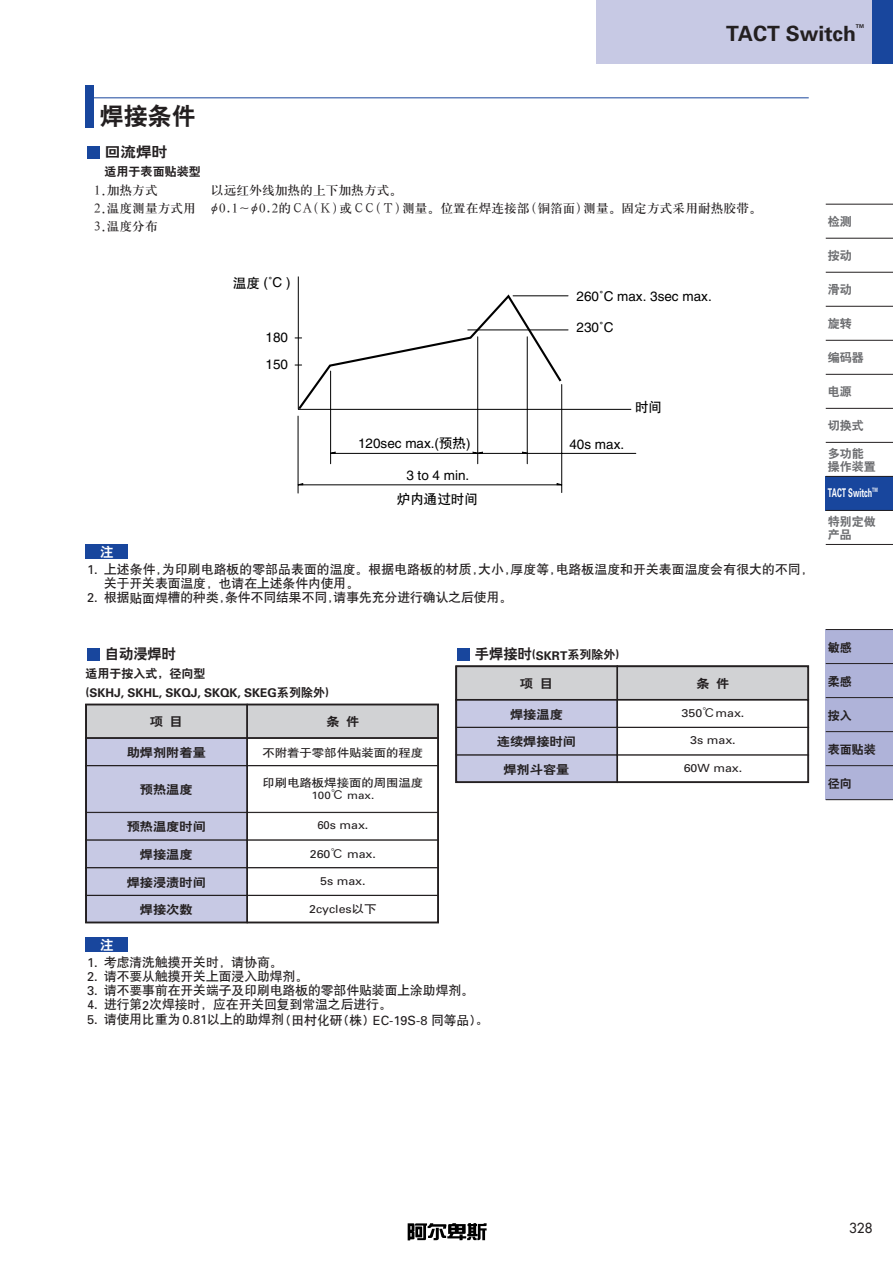
<style>
.page{position:relative;width:893px;height:1262px;background:#fff}
.page>*{position:absolute;margin:0;border:0;box-sizing:border-box;transform-origin:0 0}
.t1{font:24px "H Yb 2 gj";color:#231f20}
.t2{font:700 21px "Univers";color:#231f20}
.t3{font:14.25px "H Yb 2 gj";color:#231f20}
.t4{font:14.25px "H Yb 2 gj";color:#231f20;scale:1.1 1}
.t5{font:13.5px/26.5px "Helvetica";color:#000}
.t6{font:13.5px "H Yb 1 gj";color:#000}
.t7{font:13.5px "Futura";color:#231f20}
.t8{font:13.5px "H Yb 2 gj";color:#fff}
.t9{font:12.75px/14.2px "H Yb 1 gj";color:#231f20}
.t10{font:12.75px/18px "H Ya 3 gj";color:#231f20}
.t11{font:12px "H Yb 2 gj";color:#231f20;scale:1.1 1}
.t12{font:700 12px "Univers";color:#231f20}
.t13{font:12px "H Yb 2 gj";color:#231f20}
.t14{font:12px/13.5px "H Yb 2 gj";color:#6c6d70}
.t15{font:700 12px "Univers";color:#fff;scale:.6 1}
.t16{font:11.25px "Univers";color:#231f20;scale:1.1 1}
.t17{font:11.25px "H Yb 1 gj";color:#231f20;scale:1.1 1}
.t18{font:11.25px "Univers";color:#231f20}
.t19{font:10.5px "Univers";color:#231f20;scale:1.1 1}
.t20{font:700 5.25px "Univers";color:#231f20}
.s1{font-family:"ALP Sfont";font-size:12.6px}
.s2{font-family:"H Yb 1 gj"}
.s3{font-family:"Univers"}
.s4{font-family:"H Yb 2 gj";font-weight:400}
.s5{font-family:"H Yb 2 gj";font-weight:400;font-size:14.25px}
</style>
<div class="page">
<svg style="left:407px;top:1223px;width:79px;height:17px"></svg>
<div style="left:825px;top:629px;width:67px;height:34px;background:#afb3d9"></div>
<div style="left:825px;top:663px;width:67px;height:34px;background:#afb3d9"></div>
<div style="left:825px;top:697px;width:67px;height:34px;background:#afb3d9"></div>
<div style="left:825px;top:731px;width:67px;height:34px;background:#afb3d9"></div>
<div style="left:825px;top:765px;width:67px;height:34px;background:#afb3d9"></div>
<hr style="left:825px;top:629px;width:67px;height:1px;background:#231f20">
<hr style="left:825px;top:663px;width:67px;height:1px;background:#231f20">
<hr style="left:825px;top:697px;width:67px;height:1px;background:#231f20">
<hr style="left:825px;top:731px;width:67px;height:1px;background:#231f20">
<hr style="left:825px;top:765px;width:67px;height:1px;background:#231f20">
<hr style="left:825px;top:799px;width:67px;height:1px;background:#231f20">
<div style="left:825px;top:476px;width:67px;height:34px;background:#18469d"></div>
<hr style="left:825px;top:238px;width:67px;height:1px;background:#231f20">
<hr style="left:825px;top:272px;width:67px;height:1px;background:#231f20">
<hr style="left:825px;top:306px;width:67px;height:1px;background:#231f20">
<hr style="left:825px;top:340px;width:67px;height:1px;background:#231f20">
<hr style="left:825px;top:374px;width:67px;height:1px;background:#231f20">
<hr style="left:825px;top:408px;width:67px;height:1px;background:#231f20">
<hr style="left:825px;top:442px;width:67px;height:1px;background:#231f20">
<hr style="left:825px;top:476px;width:67px;height:1px;background:#231f20">
<hr style="left:825px;top:510px;width:67px;height:1px;background:#231f20">
<hr style="left:825px;top:544px;width:67px;height:1px;background:#231f20">
<hr style="left:825px;top:204px;width:67px;height:1px;background:#231f20">
<hr style="left:85px;top:98px;width:723px;height:1px;background:#18469d">
<div style="left:85px;top:85px;width:9px;height:43px;background:#18469d"></div>
<div style="left:85px;top:544px;width:43px;height:15px;background:#18469d"></div>
<div style="left:87px;top:146px;width:13px;height:13px;background:#18469d"></div>
<hr style="left:298px;top:276px;width:1px;height:133px;background:#000">
<hr style="left:298px;top:409px;width:333px;height:1px;background:#000">
<hr style="left:561px;top:384px;width:1px;height:108px;background:#000">
<hr style="left:527px;top:337px;width:1px;height:127px;background:#000">
<hr style="left:477px;top:337px;width:1px;height:127px;background:#000">
<hr style="left:330px;top:371px;width:1px;height:93px;background:#000">
<hr style="left:331px;top:453px;width:146px;height:1px;background:#000">
<hr style="left:298px;top:484px;width:263px;height:1px;background:#000">
<hr style="left:513px;top:295px;width:55px;height:1px;background:#000">
<hr style="left:468px;top:330px;width:100px;height:1px;background:#000">
<hr style="left:298px;top:416px;width:1px;height:77px;background:#000">
<hr style="left:478px;top:453px;width:157px;height:1px;background:#000">
<svg style="left:295px;top:293px;width:268px;height:118px"></svg>
<div style="left:87px;top:648px;width:13px;height:13px;background:#18469d"></div>
<div style="left:457px;top:648px;width:13px;height:13px;background:#18469d"></div>
<div style="left:85px;top:937px;width:43px;height:15px;background:#18469d"></div>
<svg style="left:85px;top:665px;width:725px;height:258px"></svg>
<div style="left:596px;top:0;width:296px;height:64px;background:#c7c9e4"></div>
<div style="left:872px;top:0;width:20px;height:64px;background:#18469d"></div>
<svg style="left:332px;top:789px;width:10px;height:10px"></svg>
<svg style="left:331px;top:847px;width:10px;height:10px"></svg>
<svg style="left:703px;top:707px;width:10px;height:10px"></svg>
<h1 class="t1" style="left:100px;top:104px;width:97px">焊接条件</h1>
<p class="t4" style="left:105px;top:145px;width:59px">回流焊时</p>
<p class="t13" style="left:105px;top:165px;width:98px">适用于表面贴装型</p>
<h2 class="t2" style="left:726px;top:25px;width:131px">TACT Switch</h2>
<p class="t20" style="left:855px;top:25px;width:10px">TM</p>
<p class="t10" style="left:94px;top:181px;width:669px;text-indent:117px">以远红外线加热的上下加热方式。<br>2.温度测量方式用 <span class="s1">V</span>0.1～<span class="s1">V</span>0.2的ＣＡ（Ｋ）或ＣＣ（Ｔ）测量。位置在焊连接部（铜箔面）测量。固定方式采用耐热胶带。<br>3.温度分布</p>
<p class="t10" style="left:94px;top:181px;width:65px">1.加热方式</p>
<p class="t8" style="left:100px;top:545px;width:15px">注</p>
<p class="t5" style="left:233px;top:270px;width:59px"><span class="s2">温度</span> (˚C )</p>
<p class="t5" style="left:265px;top:325px;width:24px">180<br>150</p>
<p class="t5" style="left:358px;top:431px;width:114px">120sec max.(<span class="s2">预热</span>)</p>
<p class="t5" style="left:406px;top:463px;width:65px">3 to 4 min.</p>
<p class="t6" style="left:397px;top:492px;width:82px">炉内通过时间</p>
<p class="t5" style="left:576px;top:284px;width:137px">260˚C max. 3sec max.</p>
<p class="t5" style="left:576px;top:315px;width:38px">230˚C</p>
<p class="t5" style="left:569px;top:432px;width:56px">40s max.</p>
<p class="t6" style="left:635px;top:401px;width:28px">时间</p>
<p class="t9" style="left:104px;top:562px;width:704px;text-indent:-17px"><span class="s3">1.</span> 上述条件,为印刷电路板的零部品表面的温度。根据电路板的材质,大小,厚度等,电路板温度和开关表面温度会有很大的不同,关于开关表面温度，也请在上述条件内使用。</p>
<p class="t9" style="left:87px;top:590px;width:426px"><span class="s3">2.</span> 根据贴面焊槽的种类,条件不同结果不同,请事先充分进行确认之后使用。</p>
<p class="t3" style="left:105px;top:647px;width:73px">自动浸焊时</p>
<p class="t13" style="left:85px;top:667px;width:121px">适用于按入式, 径向型</p>
<p class="t12" style="left:85px;top:689px;width:245px">(SKHJ, SKHL, SKQJ, SKQK, SKEG<span class="s4">系列除外</span>)</p>
<p class="t11" style="left:150px;top:715px;width:31px">项目</p>
<p class="t11" style="left:326px;top:715px;width:31px">条件</p>
<p class="t11" style="left:127px;top:746px;width:74px">助焊剂附着量</p>
<p class="t17" style="left:262px;top:746px;width:148px">不附着于零部件贴装面的程度</p>
<p class="t17" style="left:262px;top:776px;width:148px">印刷电路板焊接面的周围温度</p>
<p class="t19" style="left:311px;top:791px;width:19px">100</p>
<p class="t19" style="left:347px;top:791px;width:26px">max.</p>
<p class="t18" style="left:317px;top:821px;width:53px">60s max.</p>
<p class="t16" style="left:310px;top:849px;width:20px">260</p>
<p class="t16" style="left:347px;top:849px;width:28px">max.</p>
<p class="t16" style="left:320px;top:876px;width:43px">5s max.</p>
<p class="t11" style="left:140px;top:783px;width:50px">预热温度</p>
<p class="t11" style="left:127px;top:820px;width:74px">预热温度时间</p>
<p class="t11" style="left:140px;top:848px;width:50px">焊接温度</p>
<p class="t11" style="left:127px;top:876px;width:74px">焊接浸渍时间</p>
<p class="t8" style="left:100px;top:937px;width:15px">注</p>
<p class="t11" style="left:140px;top:903px;width:50px">焊接次数</p>
<p class="t16" style="left:309px;top:904px;width:63px">2cycles<span class="s2">以下</span></p>
<p class="t12" style="left:475px;top:651px;width:146px"><span class="s5">手焊接时</span>(SKRT<span class="s4">系列除外</span>)</p>
<p class="t11" style="left:520px;top:677px;width:31px">项目</p>
<p class="t11" style="left:696px;top:677px;width:31px">条件</p>
<p class="t11" style="left:510px;top:708px;width:50px">焊接温度</p>
<p class="t16" style="left:681px;top:709px;width:59px">350 max.</p>
<p class="t11" style="left:497px;top:735px;width:73px">连续焊接时间</p>
<p class="t16" style="left:690px;top:736px;width:43px">3s max.</p>
<p class="t11" style="left:503px;top:763px;width:61px">焊剂斗容量</p>
<p class="t16" style="left:683px;top:763px;width:55px">60W max.</p>
<p class="t9" style="left:87px;top:954px;width:197px"><span class="s3">1.</span> 考虑清洗触摸开关时，请协商。</p>
<p class="t9" style="left:87px;top:968px;width:223px"><span class="s3">2.</span> 请不要从触摸开关上面浸入助焊剂。</p>
<p class="t9" style="left:87px;top:983px;width:388px"><span class="s3">3.</span> 请不要事前在开关端子及印刷电路板的零部件贴装面上涂助焊剂。</p>
<p class="t9" style="left:87px;top:997px;width:306px"><span class="s3">4.</span> 进行第<span class="s3">2</span>次焊接时，应在开关回复到常温之后进行。</p>
<p class="t9" style="left:87px;top:1011px;width:403px"><span class="s3">5.</span> 请使用比重为<span class="s3">0.81</span>以上的助焊剂（田村化研（株）<span class="s3">EC-19S-8</span> 同等品）。</p>
<p class="t14" style="left:827px;top:215px;width:25px">检测</p>
<p class="t14" style="left:827px;top:249px;width:25px">按动</p>
<p class="t14" style="left:827px;top:283px;width:25px">滑动</p>
<p class="t14" style="left:827px;top:317px;width:25px">旋转</p>
<p class="t14" style="left:827px;top:351px;width:37px">编码器</p>
<p class="t14" style="left:827px;top:385px;width:25px">电源</p>
<p class="t14" style="left:827px;top:419px;width:37px">切换式</p>
<p class="t14" style="left:827px;top:446px;width:49px">多功能操作装置</p>
<p class="t15" style="left:827px;top:488px;width:85px">TACT Switch<sup>TM</sup></p>
<p class="t14" style="left:827px;top:514px;width:49px">特别定做产品</p>
<p class="t13" style="left:827px;top:641px;width:25px">敏感</p>
<p class="t13" style="left:827px;top:675px;width:25px">柔感</p>
<p class="t13" style="left:827px;top:709px;width:25px">按入</p>
<p class="t13" style="left:827px;top:743px;width:49px">表面贴装</p>
<p class="t13" style="left:827px;top:777px;width:25px">径向</p>
<p class="t7" style="left:849px;top:1220px;width:25px">328</p>
</div>
